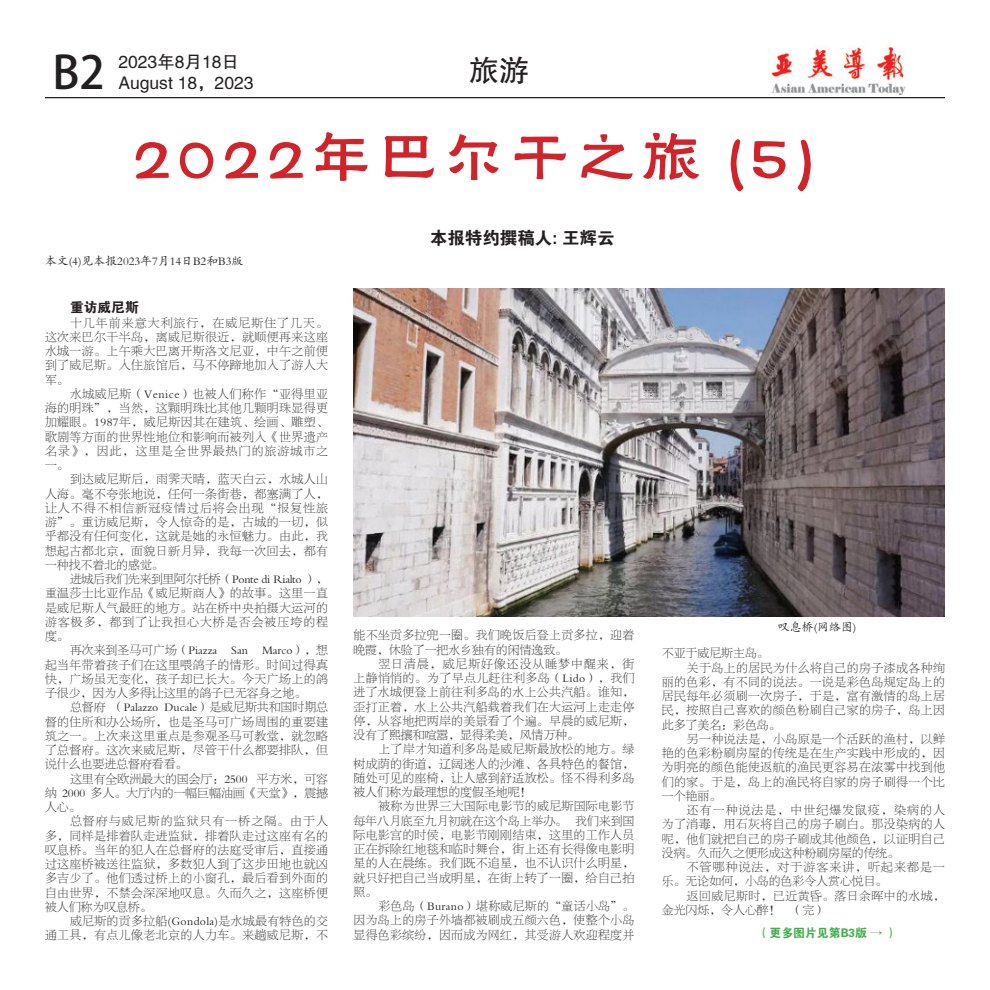
<style>
.page{position:relative;width:990px;height:990px;background:#fff}
.page>*{position:absolute;margin:0;border:0;box-sizing:border-box;transform-origin:0 0}
.t1{font:60px "FZHLJW GB1 0";letter-spacing:.1em;color:#d1232a}
.t2{font:45px "Adobe Heiti Std";color:#231f20}
.t3{font:30px "FZHTJW GB1 0";color:#231f20}
.t4{font:17.5px/21px "FZHTFW GB1 0";color:#231f20}
.t5{font:17.5px "FZDHTJW GB1 0";color:#231f20}
.t6{font:13.75px "FZDHTJW GB1 0";color:#231f20}
.t7{font:11.88px/14.2px "FZBSJW GB1 0";letter-spacing:.04em;color:#231f20;text-align:justify}
.t8{font:11.88px "FZBSJW GB1 0";color:#231f20}
.t9{font:11.88px "FZBSJW GB1 0";letter-spacing:.09em;color:#231f20}
.t10{font:11.88px "FZKTJW GB1 0";color:#231f20}
.t11{font:11.88px "FZDHTJW GB1 0";color:#40ae49}
</style>
<div class="page">
<hr style="left:45px;top:97px;width:900px;height:1px;background:#231f20">
<img style="left:771px;top:46px;width:135px;height:48px">
<img style="left:353px;top:288px;width:592px;height:329px">
<h3 class="t4" style="left:119px;top:52px;width:136px">2023年8月18日<br>August 18，2023</h3>
<h2 class="t2" style="left:53px;top:46px;width:54px">B2</h2>
<h3 class="t3" style="left:469px;top:54px;width:61px">旅游</h3>
<h1 class="t1" style="left:133px;top:124px;width:683px">2022年巴尔干之旅 (5)</h1>
<p class="t10" style="left:45px;top:255px;width:200px">本文(4)见本报2023年7月14日B2和B3版</p>
<p class="t6" style="left:70px;top:300px;width:70px">重访威尼斯</p>
<p class="t7" style="left:45px;top:316px;width:285px;text-indent:25px">十几年前来意大利旅行，在威尼斯住了几天。这次来巴尔干半岛，离威尼斯很近，就顺便再来这座水城一游。上午乘大巴离开斯洛文尼亚，中午之前便到了威尼斯。入住旅馆后，马不停蹄地加入了游人大军。</p>
<p class="t7" style="left:45px;top:387px;width:285px;text-indent:25px">水城威尼斯（Venice）也被人们称作“亚得里亚海的明珠”，当然，这颗明珠比其他几颗明珠显得更加耀眼。1987年，威尼斯因其在建筑、绘画、雕塑、歌剧等方面的世界性地位和影响而被列入《世界遗产名录》，因此，这里是全世界最热门的旅游城市之一。</p>
<p class="t7" style="left:45px;top:473px;width:285px;text-indent:25px">到达威尼斯后，雨霁天晴，蓝天白云，水城人山人海。毫不夸张地说，任何一条街巷，都塞满了人，让人不得不相信新冠疫情过后将会出现“报复性旅游”。重访威尼斯，令人惊奇的是，古城的一切，似乎都没有任何变化，这就是她的永恒魅力。由此，我想起古都北京，面貌日新月异，我每一次回去，都有一种找不着北的感觉。</p>
<p class="t7" style="left:45px;top:572px;width:285px;text-indent:25px">进城后我们先来到里阿尔托桥（Ponte di Rialto ），重温莎士比亚作品《威尼斯商人》的故事。这里一直是威尼斯人气最旺的地方。站在桥中央拍摄大运河的游客极多，都到了让我担心大桥是否会被压垮的程度。</p>
<p class="t7" style="left:45px;top:644px;width:285px;text-indent:25px">再次来到圣马可广场（Piazza San Marco），想起当年带着孩子们在这里喂鸽子的情形。时间过得真快，广场虽无变化，孩子却已长大。今天广场上的鸽子很少，因为人多得让这里的鸽子已无容身之地。</p>
<p class="t7" style="left:45px;top:701px;width:285px;text-indent:25px">总督府 （Palazzo Ducale）是威尼斯共和国时期总督的住所和办公场所，也是圣马可广场周围的重要建筑之一。上次来这里重点是参观圣马可教堂，就忽略了总督府。这次来威尼斯，尽管干什么都要排队，但说什么也要进总督府看看。</p>
<p class="t7" style="left:45px;top:772px;width:285px;text-indent:25px">这里有全欧洲最大的国会厅：2500 平方米，可容纳 2000 多人。大厅内的一幅巨幅油画《天堂》，震撼人心。</p>
<p class="t7" style="left:45px;top:815px;width:285px;text-indent:25px">总督府与威尼斯的监狱只有一桥之隔。由于人多，同样是排着队走进监狱，排着队走过这座有名的叹息桥。当年的犯人在总督府的法庭受审后，直接通过这座桥被送往监狱，多数犯人到了这步田地也就凶多吉少了。他们透过桥上的小窗孔，最后看到外面的自由世界，不禁会深深地叹息。久而久之，这座桥便被人们称为叹息桥。</p>
<p class="t7" style="left:45px;top:914px;width:285px;text-align:right">威尼斯的贡多拉船(Gondola)是水城最有特色的交<br>通工具，有点儿像老北京的人力车。来趟威尼斯，不</p>
<h3 class="t5" style="left:430px;top:229px;width:186px">本报特约撰稿人: 王辉云</h3>
<p class="t7" style="left:353px;top:629px;width:282px">能不坐贡多拉兜一圈。我们晚饭后登上贡多拉，迎着晚霞，休验了一把水乡独有的闲情逸致。</p>
<p class="t7" style="left:353px;top:657px;width:283px;text-indent:25px">翌日清晨，威尼斯好像还没从睡梦中醒来，街上静悄悄的。为了早点儿赶往利多岛（Lido），我们进了水城便登上前往利多岛的水上公共汽船。谁知，歪打正着，水上公共汽船载着我们在大运河上走走停停，从容地把两岸的美景看了个遍。早晨的威尼斯，没有了熙攘和喧嚣，显得柔美，风情万种。</p>
<p class="t7" style="left:353px;top:743px;width:283px;text-indent:25px">上了岸才知道利多岛是威尼斯最放松的地方。绿树成荫的街道，辽阔迷人的沙滩、各具特色的餐馆，随处可见的座椅，让人感到舒适放松。怪不得利多岛被人们称为最理想的度假圣地呢！</p>
<p class="t7" style="left:353px;top:800px;width:283px;text-indent:25px">被称为世界三大国际电影节的威尼斯国际电影节每年八月底至九月初就在这个岛上举办。 我们来到国际电影宫的时侯，电影节刚刚结束，这里的工作人员正在拆除红地毯和临时舞台，街上还有长得像电影明星的人在晨练。我们既不追星，也不认识什么明星，就只好把自己当成明星，在街上转了一圈，给自己拍照。</p>
<p class="t7" style="left:353px;top:899px;width:283px;text-indent:25px">彩色岛（Burano）堪称威尼斯的“童话小岛”。因为岛上的房子外墙都被刷成五颜六色，使整个小岛显得色彩缤纷，因而成为网红，其受游人欢迎程度并</p>
<p class="t10" style="left:778px;top:621px;width:80px">叹息桥(网络图)</p>
<p class="t8" style="left:662px;top:647px;width:108px">不亚于威尼斯主岛。</p>
<p class="t7" style="left:687px;top:661px;width:260px">关于岛上的居民为什么将自己的房子漆成各种绚</p>
<p class="t7" style="left:662px;top:675px;width:285px">丽的色彩，有不同的说法。一说是彩色岛规定岛上的</p>
<p class="t7" style="left:662px;top:689px;width:285px">居民每年必须刷一次房子，于是，富有激情的岛上居</p>
<p class="t7" style="left:662px;top:704px;width:285px">民，按照自己喜欢的颜色粉刷自己家的房子，岛上因</p>
<p class="t8" style="left:662px;top:718px;width:120px">此多了美名：彩色岛。</p>
<p class="t7" style="left:687px;top:732px;width:260px">另一种说法是，小岛原是一个活跃的渔村，以鲜</p>
<p class="t7" style="left:662px;top:746px;width:285px">艳的色彩粉刷房屋的传统是在生产实践中形成的，因</p>
<p class="t7" style="left:662px;top:761px;width:285px">为明亮的颜色能使返航的渔民更容易在浓雾中找到他</p>
<p class="t7" style="left:662px;top:775px;width:285px">们的家。于是，岛上的渔民将自家的房子刷得一个比</p>
<p class="t7" style="left:662px;top:789px;width:61px">一个艳丽。</p>
<p class="t9" style="left:687px;top:804px;width:260px">还有一种说法是，中世纪爆发鼠疫，染病的人</p>
<p class="t7" style="left:662px;top:818px;width:285px">为了消毒，用石灰将自己的房子刷白。那没染病的人</p>
<p class="t7" style="left:662px;top:832px;width:285px">呢，他们就把自己的房子刷成其他颜色，以证明自己</p>
<p class="t8" style="left:662px;top:847px;width:239px">没病。久而久之便形成这种粉刷房屋的传统。</p>
<p class="t9" style="left:687px;top:861px;width:260px">不管哪种说法，对于游客来讲，听起来都是一</p>
<p class="t8" style="left:662px;top:875px;width:227px">乐。无论如何，小岛的色彩令人赏心悦目。</p>
<p class="t7" style="left:687px;top:889px;width:260px">返回威尼斯时，已近黄昏。落日余晖中的水城，</p>
<p class="t8" style="left:662px;top:904px;width:166px">金光闪烁，令人心醉！ （完）</p>
<p class="t11" style="left:758px;top:926px;width:141px">（更多图片见第B3版 → ）</p>
</div>
